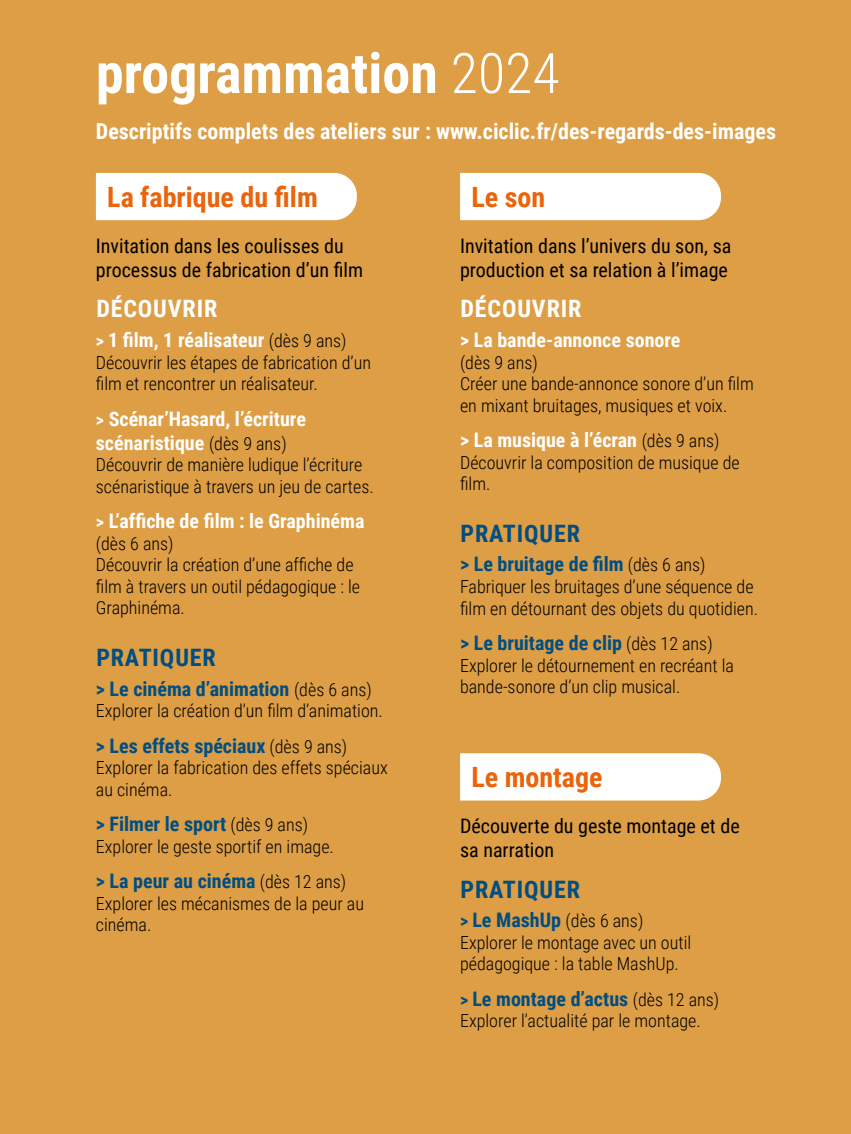
<style>
.page{position:relative;width:851px;height:1134px;background:#fff}
.page>*{position:absolute;margin:0;border:0;box-sizing:border-box;transform-origin:0 0}
.t1{font:700 56px "Roboto Condensed";color:#fff}
.t2{font:700 28px "Roboto Condensed";color:#e9640b}
.t3{font:700 24px "Roboto Condensed";letter-spacing:.035em;color:#004e82}
.t4{font:700 24px "Roboto Condensed";letter-spacing:.035em;color:#fff}
.t5{font:700 22px "Roboto Condensed";color:#fff}
.t6{font:700 20px "Roboto Condensed";color:#004e82}
.t7{font:20px/24px "Roboto Condensed";color:#000}
.t8{font:700 20px/24px "Roboto Condensed";color:#fff}
.t9{font:300 18px/21.6px "Roboto Condensed";color:#000}
.s1{font-weight:300}
.s2{font-size:18px}
.s3{font-weight:300;font-size:18px;color:#000}
.s4{font-weight:700;color:#004e82}
.s5{font-weight:700;font-size:20px;color:#004e82}
</style>
<div class="page">
<div style="left:0;top:0;width:850px;height:1134px;background:#dd9e45"></div>
<div style="left:96px;top:173px;width:261px;height:47px;background:#fff"></div>
<div style="left:460px;top:753px;width:261px;height:47px;background:#fff"></div>
<div style="left:460px;top:173px;width:261px;height:47px;background:#fff"></div>
<h1 class="t1" style="left:96px;top:34px;width:465px">programmation <span class="s1">2024</span></h1>
<p class="t5" style="left:96px;top:116px;width:681px">Descriptifs complets des ateliers sur : www.ciclic.fr/des-regards-des-images</p>
<h2 class="t2" style="left:107px;top:177px;width:212px">La fabrique du film</h2>
<p class="t7" style="left:96px;top:233px;width:269px">Invitation dans les coulisses du processus de fabrication d’un film</p>
<h3 class="t4" style="left:96px;top:292px;width:122px">DÉCOUVRIR</h3>
<p class="t8" style="left:96px;top:327px;width:252px"><span class="s2">&gt;</span> 1 film, 1 réalisateur <span class="s3">(dès 9 ans)</span></p>
<p class="t9" style="left:96px;top:351px;width:276px">Découvrir les étapes de fabrication d’un film et rencontrer un réalisateur.</p>
<p class="t8" style="left:96px;top:406px;width:211px"><span class="s2">&gt;</span> Scénar’Hasard, l’écriture scénaristique <span class="s3">(dès 9 ans)</span></p>
<p class="t9" style="left:96px;top:453px;width:279px">Découvrir de manière ludique l’écriture scénaristique à travers un jeu de cartes.</p>
<p class="t8" style="left:96px;top:508px;width:270px"><span class="s2">&gt;</span> L’affiche de film : le Graphinéma</p>
<p class="t9" style="left:96px;top:532px;width:266px">(dès 6 ans)<br>Découvrir la création d’une affiche de film à travers un outil pédagogique : le<br>Graphinéma.</p>
<h3 class="t3" style="left:96px;top:641px;width:121px">PRATIQUER</h3>
<p class="t6" style="left:96px;top:674px;width:277px">&gt; Le cinéma d’animation <span class="s3">(dès 6 ans)</span></p>
<p class="t9" style="left:96px;top:699px;width:288px">Explorer la création d’un film d’animation.</p>
<p class="t6" style="left:96px;top:731px;width:253px">&gt; Les effets spéciaux <span class="s3">(dès 9 ans)</span></p>
<p class="t9" style="left:96px;top:756px;width:293px">Explorer la fabrication des effets spéciaux au cinéma.</p>
<p class="t6" style="left:96px;top:810px;width:214px">&gt; Filmer le sport <span class="s3">(dès 9 ans)</span></p>
<p class="t9" style="left:96px;top:835px;width:239px">Explorer le geste sportif en image.</p>
<p class="t6" style="left:96px;top:867px;width:252px">&gt; La peur au cinéma <span class="s3">(dès 12 ans)</span></p>
<p class="t9" style="left:96px;top:892px;width:269px">Explorer les mécanismes de la peur au cinéma.</p>
<h2 class="t2" style="left:471px;top:177px;width:75px">Le son</h2>
<p class="t7" style="left:460px;top:233px;width:273px">Invitation dans l’univers du son, sa production et sa relation à l’image</p>
<h3 class="t4" style="left:460px;top:292px;width:122px">DÉCOUVRIR</h3>
<p class="t8" style="left:460px;top:327px;width:222px">&gt; La bande-annonce sonore</p>
<p class="t9" style="left:460px;top:351px;width:295px">(dès 9 ans)<br>Créer une bande-annonce sonore d’un film en mixant bruitages, musiques et voix.</p>
<p class="t8" style="left:460px;top:427px;width:261px">&gt; La musique à l’écran <span class="s3">(dès 9 ans)</span></p>
<p class="t9" style="left:460px;top:451px;width:281px">Découvrir la composition de musique de film.</p>
<h3 class="t3" style="left:460px;top:516px;width:121px">PRATIQUER</h3>
<p class="t6" style="left:460px;top:550px;width:247px">&gt; Le bruitage de film <span class="s3">(dès 6 ans)</span></p>
<p class="t9" style="left:460px;top:575px;width:299px">Fabriquer les bruitages d’une séquence de film en détournant des objets du quotidien.</p>
<p class="t6" style="left:460px;top:629px;width:254px">&gt; Le bruitage de clip <span class="s3">(dès 12 ans)</span></p>
<p class="t9" style="left:460px;top:654px;width:275px">Explorer le détournement en recréant la bande-sonore d’un clip musical.</p>
<h2 class="t2" style="left:471px;top:758px;width:133px">Le montage</h2>
<p class="t7" style="left:460px;top:814px;width:281px">Découverte du geste montage et de sa narration</p>
<h3 class="t3" style="left:460px;top:872px;width:121px">PRATIQUER</h3>
<p class="t9" style="left:460px;top:909px;width:233px"><span class="s4">&gt;</span> <span class="s5">Le MashUp</span> (dès 6 ans)<br>Explorer le montage avec un outil pédagogique : la table MashUp.</p>
<p class="t6" style="left:460px;top:985px;width:261px"><span class="s2">&gt;</span> Le montage d’actus <span class="s3">(dès 12 ans)</span></p>
<p class="t9" style="left:460px;top:1009px;width:242px">Explorer l’actualité par le montage.</p>
</div>
